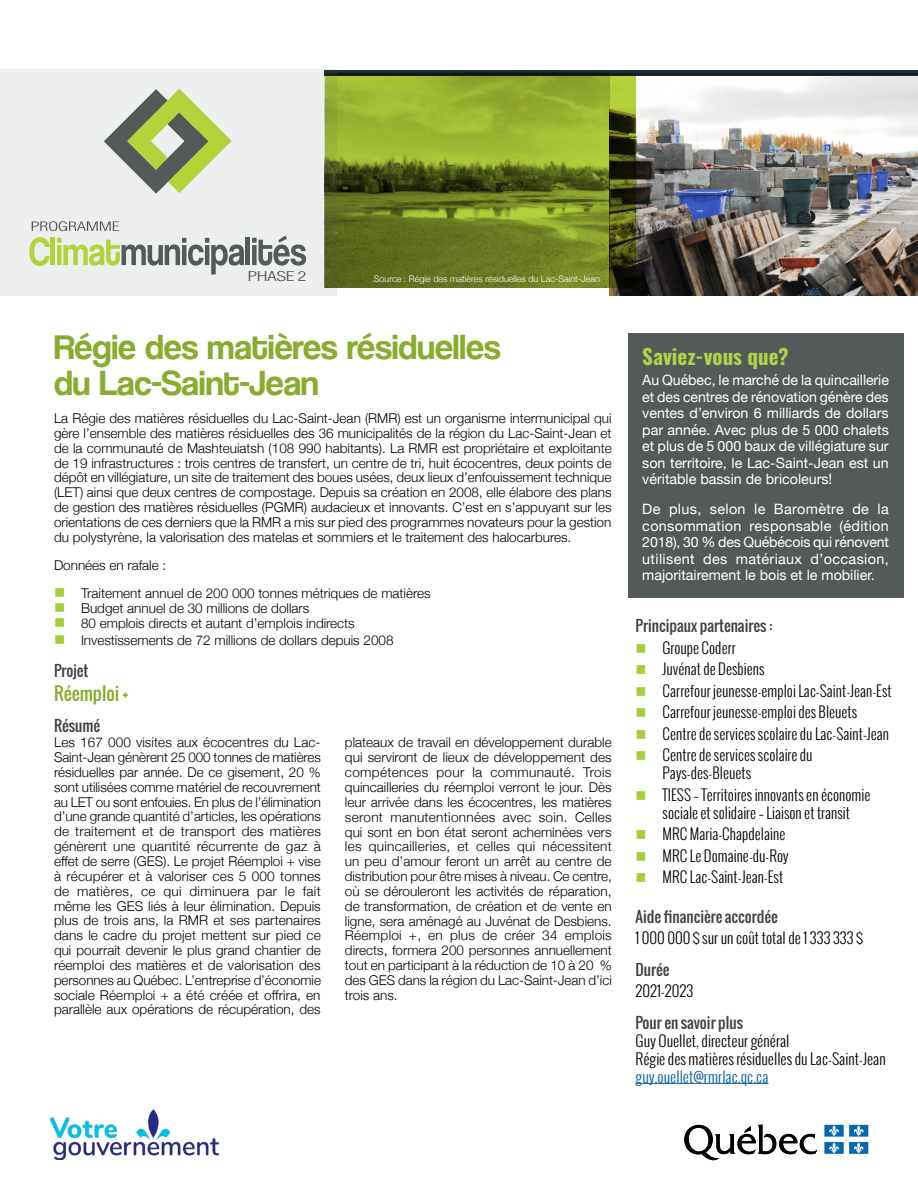
<style>
.page{position:relative;width:918px;height:1188px;background:#fff}
.page>*{position:absolute;margin:0;border:0;box-sizing:border-box;transform-origin:0 0}
.t1{font:36px/36px "Coolvetica Rg";color:#88ac2e}
.t2{font:700 21px "Oswald";color:#afd24a}
.t3{font:18px "Oswald";color:#88ac2e}
.t4{font:300 15px/18px "Oswald";color:#000}
.t5{font:15px "Oswald";color:#414042}
.t6{font:300 15px "Oswald";color:#005ea7}
.t7{font:14.25px/16.5px "Helvetica Neue";color:#fff;text-align:justify}
.t8{font:300 13.5px/14.9px "Helvetica Neue";color:#000;text-align:justify}
.t9{font:300 condensed 13.2px "Helvetica LT Std";letter-spacing:-.025em;color:#505050;scale:1.48 1}
.t10{font:300 9px "Helvetica Neue";color:#fff}
.s1{color:#a6ce39}
</style>
<div class="page">
<img style="left:824px;top:1124px;width:45px;height:30px">
<svg style="left:697px;top:1124px;width:121px;height:37px"></svg>
<img style="left:684px;top:1125px;width:35px;height:35px">
<img style="left:825px;top:1125px;width:19px;height:12px">
<svg style="left:829px;top:1125px;width:10px;height:11px"></svg>
<img style="left:849px;top:1125px;width:19px;height:12px">
<svg style="left:854px;top:1125px;width:10px;height:11px"></svg>
<img style="left:825px;top:1142px;width:19px;height:12px">
<svg style="left:829px;top:1143px;width:10px;height:10px"></svg>
<img style="left:849px;top:1142px;width:19px;height:12px">
<svg style="left:854px;top:1143px;width:10px;height:10px"></svg>
<img style="left:51px;top:1110px;width:167px;height:49px">
<img style="left:338px;top:76px;width:271px;height:212px">
<img style="left:609px;top:76px;width:309px;height:220px">
<svg style="left:338px;top:70px;width:580px;height:6px;background:#192428"></svg>
<div style="left:628px;top:333px;width:275px;height:265px;background:#545a58"></div>
<div style="left:0;top:70px;width:338px;height:226px;background:#edeeee"></div>
<svg style="left:104px;top:89px;width:128px;height:105px"></svg>
<svg style="left:32px;top:221px;width:87px;height:10px"></svg>
<svg style="left:29px;top:237px;width:21px;height:29px"></svg>
<hr style="left:51px;top:238px;width:4px;height:27px;background:#b5d13b">
<svg style="left:57px;top:238px;width:187px;height:37px"></svg>
<hr style="left:246px;top:238px;width:4px;height:27px;background:#535a58">
<svg style="left:252px;top:235px;width:54px;height:31px"></svg>
<hr style="left:636px;top:1083px;width:133px;height:1px;background:#005ea7">
<p class="t9" style="left:248px;top:268px;width:41px">PHASE 2</p>
<p class="t10" style="left:374px;top:272px;width:228px">Source : Régie des matières résiduelles du Lac-Saint-Jean</p>
<h1 class="t1" style="left:54px;top:328px;width:448px">Régie des matières résiduelles du Lac-Saint-Jean</h1>
<p class="t8" style="left:54px;top:410px;width:559px">La Régie des matières résiduelles du Lac-Saint-Jean (RMR) est un organisme intermunicipal qui gère l’ensemble des matières résiduelles des 36 municipalités de la région du Lac-Saint-Jean et de la communauté de Mashteuiatsh (108 990 habitants). La RMR est propriétaire et exploitante de 19 infrastructures : trois centres de transfert, un centre de tri, huit écocentres, deux points de dépôt en villégiature, un site de traitement des boues usées, deux lieux d’enfouissement technique (LET) ainsi que deux centres de compostage. Depuis sa création en 2008, elle élabore des plans de gestion des matières résiduelles (PGMR) audacieux et innovants. C’est en s’appuyant sur les orientations de ces derniers que la RMR a mis sur pied des programmes novateurs pour la gestion du polystyrène, la valorisation des matelas et sommiers et le traitement des halocarbures.</p>
<p class="t8" style="left:54px;top:557px;width:114px">Données en rafale :</p>
<p class="t8" style="left:54px;top:585px;width:378px"><span class="s1">■</span> Traitement annuel de 200 000 tonnes métriques de matières</p>
<p class="t8" style="left:54px;top:600px;width:257px"><span class="s1">■</span> Budget annuel de 30 millions de dollars</p>
<p class="t8" style="left:54px;top:615px;width:302px"><span class="s1">■</span> 80 emplois directs et autant d’emplois indirects</p>
<p class="t8" style="left:54px;top:631px;width:341px"><span class="s1">■</span> Investissements de 72 millions de dollars depuis 2008</p>
<p class="t5" style="left:54px;top:660px;width:36px">Projet</p>
<h3 class="t3" style="left:54px;top:679px;width:76px">Réemploi +</h3>
<p class="t5" style="left:54px;top:715px;width:48px">Résumé</p>
<p class="t8" style="left:54px;top:734px;width:268px">Les 167 000 visites aux écocentres du Lac-Saint-Jean génèrent 25 000 tonnes de matières résiduelles par année. De ce gisement, 20 % sont utilisées comme matériel de recouvrement au LET ou sont enfouies. En plus de l’élimination d’une grande quantité d’articles, les opérations de traitement et de transport des matières génèrent une quantité récurrente de gaz à effet de serre (GES). Le projet Réemploi + vise à récupérer et à valoriser ces 5 000 tonnes de matières, ce qui diminuera par le fait même les GES liés à leur élimination. Depuis plus de trois ans, la RMR et ses partenaires dans le cadre du projet mettent sur pied ce qui pourrait devenir le plus grand chantier de réemploi des matières et de valorisation des personnes au Québec. L’entreprise d’économie sociale Réemploi + a été créée et offrira, en parallèle aux opérations de récupération, des</p>
<p class="t8" style="left:345px;top:734px;width:268px">plateaux de travail en développement durable qui serviront de lieux de développement des compétences pour la communauté. Trois quincailleries du réemploi verront le jour. Dès leur arrivée dans les écocentres, les matières seront manutentionnées avec soin. Celles qui sont en bon état seront acheminées vers les quincailleries, et celles qui nécessitent un peu d’amour feront un arrêt au centre de distribution pour être mises à niveau. Ce centre, où se dérouleront les activités de réparation, de transformation, de création et de vente en ligne, sera aménagé au Juvénat de Desbiens.<br>Réemploi +, en plus de créer 34 emplois directs, formera 200 personnes annuellement tout en participant à la réduction de 10 à 20 % des GES dans la région du Lac-Saint-Jean d’ici trois ans.</p>
<h2 class="t2" style="left:642px;top:346px;width:148px">Saviez-vous que?</h2>
<p class="t7" style="left:642px;top:373px;width:248px">Au Québec, le marché de la quincaillerie et des centres de rénovation génère des ventes d’environ 6 milliards de dollars par année. Avec plus de 5 000 chalets et plus de 5 000 baux de villégiature sur son territoire, le Lac-Saint-Jean est un véritable bassin de bricoleurs!</p>
<p class="t7" style="left:642px;top:502px;width:248px">De plus, selon le Baromètre de la consommation responsable (édition 2018), 30 % des Québécois qui rénovent utilisent des matériaux d’occasion, majoritairement le bois et le mobilier.</p>
<p class="t5" style="left:636px;top:614px;width:138px">Principaux partenaires :</p>
<p class="t4" style="left:636px;top:638px;width:102px"><span class="s1">■</span> Groupe Coderr</p>
<p class="t4" style="left:636px;top:660px;width:131px"><span class="s1">■</span> Juvénat de Desbiens</p>
<p class="t4" style="left:636px;top:681px;width:258px"><span class="s1">■</span> Carrefour jeunesse-emploi Lac-Saint-Jean-Est</p>
<p class="t4" style="left:636px;top:703px;width:223px"><span class="s1">■</span> Carrefour jeunesse-emploi des Bleuets</p>
<p class="t4" style="left:636px;top:724px;width:255px"><span class="s1">■</span> Centre de services scolaire du Lac-Saint-Jean</p>
<p class="t4" style="left:663px;top:746px;width:152px;text-indent:-27px"><span class="s1">■</span> Centre de services scolaire du<br>Pays-des-Bleuets</p>
<p class="t4" style="left:636px;top:785px;width:236px;text-align:center"><span class="s1">■</span> TIESS – Territoires innovants en économie sociale et solidaire – Liaison et transit</p>
<p class="t4" style="left:636px;top:825px;width:151px"><span class="s1">■</span> MRC Maria-Chapdelaine</p>
<p class="t4" style="left:636px;top:846px;width:155px"><span class="s1">■</span> MRC Le Domaine-du-Roy</p>
<p class="t4" style="left:636px;top:868px;width:149px"><span class="s1">■</span> MRC Lac-Saint-Jean-Est</p>
<p class="t5" style="left:636px;top:905px;width:144px">Aide financière accordée</p>
<p class="t4" style="left:636px;top:929px;width:229px">1 000 000 $ sur un coût total de 1 333 333 $</p>
<p class="t5" style="left:636px;top:958px;width:35px">Durée</p>
<p class="t4" style="left:636px;top:982px;width:59px">2021-2023</p>
<p class="t5" style="left:636px;top:1011px;width:109px">Pour en savoir plus</p>
<p class="t4" style="left:636px;top:1031px;width:252px">Guy Ouellet, directeur général<br>Régie des matières résiduelles du Lac-Saint-Jean</p>
<p class="t6" style="left:636px;top:1066px;width:135px">guy.ouellet@rmrlac.qc.ca</p>
</div>
